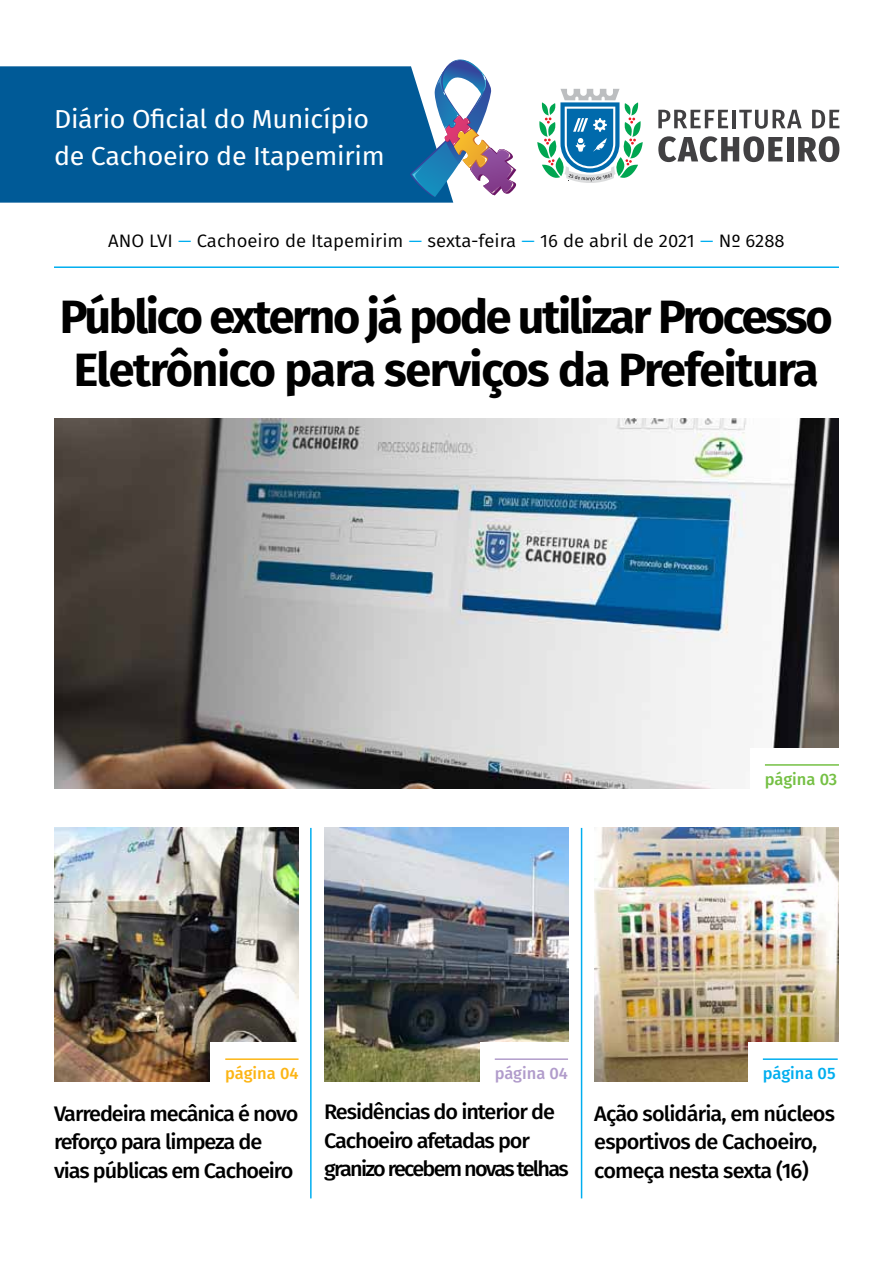
<style>
.page{position:relative;width:893px;height:1263px;background:#fff}
.page>*{position:absolute;margin:0;border:0;box-sizing:border-box;transform-origin:0 0}
.t1{font:700 46.65px/53.4px "Fira Sans";letter-spacing:-.05em;color:#000}
.t2{font:25.95px/37.5px "Fira Sans";letter-spacing:-.01em;color:#fff}
.t3{font:500 21px/28.5px "Fira Sans";letter-spacing:-.05em;color:#000}
.t4{font:18px "Fira Sans";color:#000}
.t5{font:500 16.5px "Fira Sans";color:#fcb515}
.t6{font:500 16.5px "Fira Sans";color:#b19ccb}
.t7{font:500 16.5px "Fira Sans";color:#00aeef}
.t8{font:500 16.5px "Fira Sans";letter-spacing:-.005em;color:#75c044}
.s1{color:#00aeef}
</style>
<div class="page">
<img style="left:54px;top:828px;width:245px;height:253px">
<div style="left:210px;top:1042px;width:101px;height:41px;background:#fff"></div>
<hr style="left:225px;top:1058px;width:74px;height:2px;background:#fcb515">
<img style="left:594px;top:828px;width:245px;height:253px">
<div style="left:748px;top:1042px;width:102px;height:41px;background:#fff"></div>
<hr style="left:763px;top:1058px;width:75px;height:2px;background:#00aeef">
<img style="left:324px;top:828px;width:245px;height:253px">
<div style="left:480px;top:1042px;width:101px;height:41px;background:#fff"></div>
<hr style="left:495px;top:1058px;width:73px;height:2px;background:#b19ccb">
<img style="left:54px;top:418px;width:785px;height:371px">
<hr style="left:54px;top:266px;width:785px;height:2px;background:#00aeef">
<hr style="left:581px;top:828px;width:1px;height:370px;background:#00aeef">
<div style="left:750px;top:748px;width:102px;height:41px;background:#fff"></div>
<hr style="left:765px;top:764px;width:74px;height:2px;background:#75c044">
<hr style="left:310px;top:828px;width:2px;height:370px;background:#00aeef">
<svg style="left:537px;top:89px;width:106px;height:94px"></svg>
<svg style="left:658px;top:110px;width:70px;height:18px"></svg>
<hr style="left:732px;top:110px;width:4px;height:18px;background:#414042">
<svg style="left:739px;top:110px;width:63px;height:19px"></svg>
<svg style="left:812px;top:110px;width:27px;height:18px"></svg>
<svg style="left:658px;top:136px;width:125px;height:26px"></svg>
<div style="left:787px;top:137px;width:6px;height:24px;background:#414042"></div>
<svg style="left:798px;top:136px;width:41px;height:26px"></svg>
<div style="left:0;top:66px;width:453px;height:137px;background:#005a97"></div>
<svg style="left:410px;top:60px;width:106px;height:137px"></svg>
<p class="t2" style="left:54px;top:99px;width:332px">Diário Oficial do Município de Cachoeiro de Itapemirim</p>
<p class="t4" style="left:108px;top:227px;width:678px">ANO LVI <span class="s1">–</span> Cachoeiro de Itapemirim <span class="s1">–</span> sexta-feira <span class="s1">–</span> 16 de abril de 2021 <span class="s1">–</span> Nº 6288</p>
<h1 class="t1" style="left:60px;top:286px;width:774px">Público externo já pode utilizar Processo<br>Eletrônico para serviços da Prefeitura</h1>
<p class="t8" style="left:765px;top:766px;width:74px">página 03</p>
<p class="t5" style="left:225px;top:1060px;width:75px">página 04</p>
<p class="t6" style="left:495px;top:1060px;width:75px">página 04</p>
<p class="t7" style="left:763px;top:1060px;width:74px">página 05</p>
<p class="t3" style="left:54px;top:1098px;width:246px">Varredeira mecânica é novo reforço para limpeza de vias públicas em Cachoeiro</p>
<p class="t3" style="left:324px;top:1097px;width:246px">Residências do interior de<br>Cachoeiro afetadas por granizo recebem novas telhas</p>
<p class="t3" style="left:594px;top:1098px;width:242px">Ação solidária, em núcleos esportivos de Cachoeiro, começa nesta sexta (16)</p>
</div>
